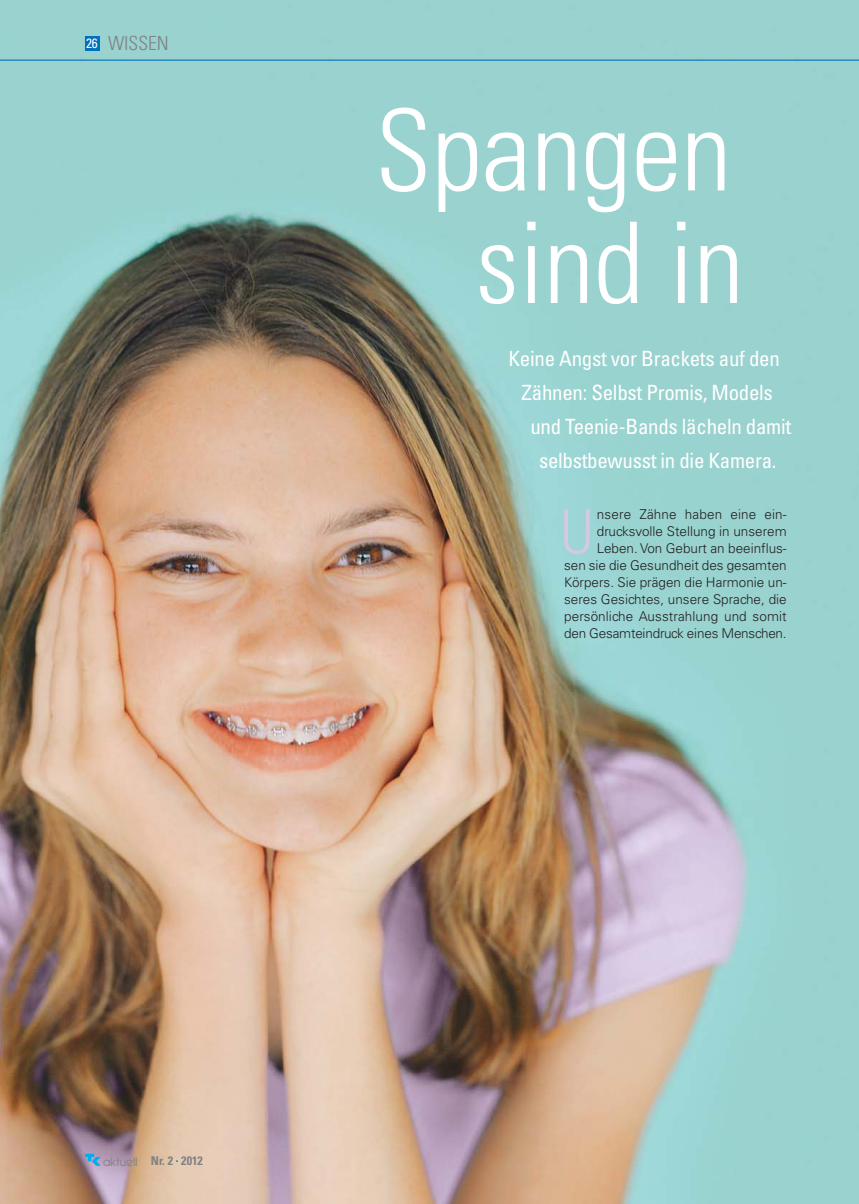
<style>
.page{position:relative;width:859px;height:1204px;background:#fff}
.page>*{position:absolute;margin:0;border:0;box-sizing:border-box;transform-origin:0 0}
.t1{font:300 condensed 112.5px/112.5px "Univers LT Std";color:#fff;text-align:right}
.t2{font:300 condensed 60.6px "Univers LT Std";color:#d6c8e2}
.t3{font:condensed 21px "Univers LT Std";letter-spacing:-.015em;color:#fff}
.t4{font:300 condensed 19.5px "Univers LT Std";color:#808285}
.t5{font:300 13.5px/17px "Univers LT Std";color:#231f20;text-align:right}
.t6{font:700 condensed 12.15px "Univers LT Std";color:#808285}
.t7{font:12px "Avant Garde Buch";color:#808285}
.s1{font-weight:400;font-size:13.5px;color:#fff}
</style>
<div class="page">
<img style="left:0;top:0;width:859px;height:1203px">
<hr style="left:0;top:60px;width:859px;height:1px;background:#0071bc">
<div style="left:85px;top:36px;width:14px;height:14px;background:#0071bc"></div>
<svg style="left:85px;top:1153px;width:16px;height:12px"></svg>
<h3 class="t4" style="left:86px;top:36px;width:84px"><span class="s1">26</span> WISSEN</h3>
<h1 class="t1" style="left:375px;top:102px;width:370px">Spangen sind in</h1>
<h3 class="t3" style="left:509px;top:350px;width:273px">Keine Angst vor Brackets auf den</h3>
<h3 class="t3" style="left:522px;top:384px;width:253px">Zähnen: Selbst Promis, Models</h3>
<h3 class="t3" style="left:530px;top:418px;width:262px">und Teenie-Bands lächeln damit</h3>
<h3 class="t3" style="left:539px;top:452px;width:239px">selbstbewusst in die Kamera.</h3>
<h2 class="t2" style="left:560px;top:507px;width:35px">U</h2>
<p class="t5" style="left:564px;top:506px;width:224px">nsere Zähne haben eine ein&shy;drucksvolle Stellung in unserem Leben. Von Geburt an beeinflus-<br>sen sie die Gesundheit des gesamten Körpers. Sie prägen die Harmonie un&shy;seres Gesichtes, unsere Sprache, die persönliche Ausstrahlung und somit den Gesamteindruck eines Menschen.</p>
<p class="t7" style="left:103px;top:1156px;width:36px">aktuell</p>
<p class="t6" style="left:151px;top:1155px;width:54px">Nr. 2 <sup>.</sup> 2012</p>
</div>
